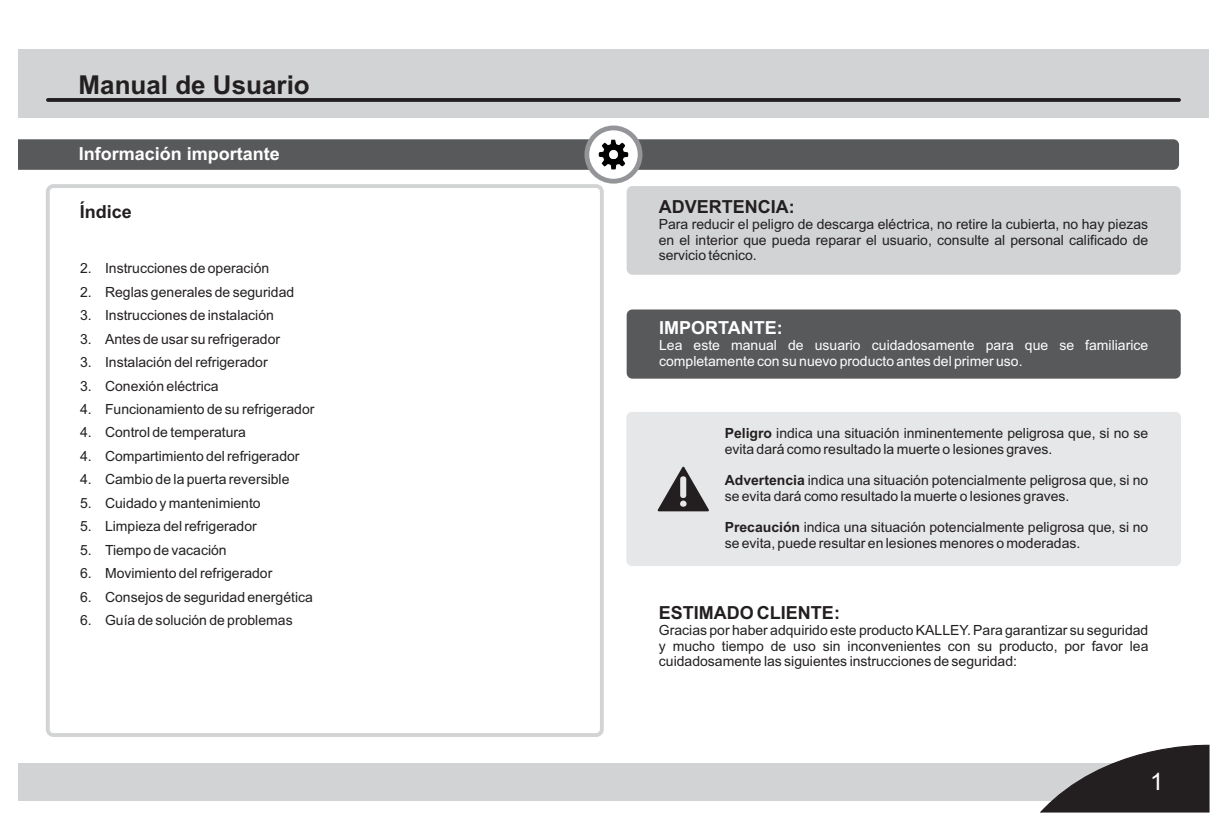
<style>
.page{position:relative;width:1227px;height:830px;background:#fff}
.page>*{position:absolute;margin:0;border:0;box-sizing:border-box;transform-origin:0 0}
.t1{font:700 26px "Arial";color:#231f20}
.t2{font:24px "Arial";color:#fff}
.t3{font:700 18px "Arial";color:#231f20}
.t4{font:700 18px "Arial";color:#fff}
.t5{font:14px/23.4px "Arial";color:#231f20}
.t6{font:14px/15.6px "Arial";color:#fff}
.s1{font-weight:700}
</style>
<div class="page">
<div style="left:46px;top:184px;width:558px;height:553px;border:4px solid #d1d3d4;border-radius:6px"></div>
<div style="left:626px;top:412px;width:555px;height:154px;background:#e6e7e8;border-radius:6px"></div>
<div style="left:18px;top:762px;width:1191px;height:38px;background:#d1d3d4"></div>
<div style="left:18px;top:50px;width:1191px;height:68px;background:#d1d3d4"></div>
<svg style="left:48px;top:98px;width:1131px;height:4px;background:#292526"></svg>
<svg style="left:1038px;top:744px;width:172px;height:69px"></svg>
<svg style="left:584px;top:125px;width:58px;height:59px"></svg>
<svg style="left:18px;top:139px;width:1161px;height:31px;background:#5e5f61"></svg>
<div style="left:626px;top:309px;width:554px;height:70px;background:#58595b;border-radius:6px"></div>
<div style="left:626px;top:186px;width:554px;height:89px;background:#d1d3d4;border-radius:6px"></div>
<svg style="left:657px;top:466px;width:52px;height:45px"></svg>
<h1 class="t1" style="left:79px;top:75px;width:233px">Manual de Usuario</h1>
<p class="t4" style="left:79px;top:147px;width:203px">Información importante</p>
<p class="t3" style="left:80px;top:205px;width:54px">Índice</p>
<p class="t5" style="left:80px;top:258px;width:13px;text-align:justify">2.<br>2.<br>3.<br>3.<br>3.<br>3.<br>4.<br>4.<br>4.<br>4.<br>5.<br>5.<br>5.<br>6.<br>6.<br>6.</p>
<p class="t5" style="left:105px;top:258px;width:211px">Instrucciones de operación<br>Reglas generales de seguridad<br>Instrucciones de instalación<br>Antes de usar su refrigerador<br>Instalación del refrigerador<br>Conexión eléctrica<br>Funcionamiento de su refrigerador<br>Control de temperatura<br>Compartimiento del refrigerador<br>Cambio de la puerta reversible<br>Cuidado y mantenimiento<br>Limpieza del refrigerador<br>Tiempo de vacación<br>Movimiento del refrigerador<br>Consejos de seguridad energética<br>Guía de solución de problemas</p>
<p class="t3" style="left:659px;top:199px;width:137px">ADVERTENCIA:</p>
<p class="t5" style="left:659px;top:218px;width:491px;line-height:15.6px;text-align:justify">Para reducir el peligro de descarga eléctrica, no retire la cubierta, no hay piezas en el interior que pueda reparar el usuario, consulte al personal calificado de servicio técnico.</p>
<p class="t4" style="left:659px;top:320px;width:125px">IMPORTANTE:</p>
<p class="t6" style="left:659px;top:339px;width:490px">Lea este manual de usuario cuidadosamente para que se familiarice completamente con su nuevo producto antes del primer uso.</p>
<p class="t5" style="left:724px;top:427px;width:425px;line-height:15.6px"><span class="s1">Peligro</span> indica una situación inminentemente peligrosa que, si no se evita dará como resultado la muerte o lesiones graves.</p>
<p class="t5" style="left:724px;top:474px;width:425px;line-height:15.6px"><span class="s1">Advertencia</span> indica una situación potencialmente peligrosa que, si no se evita dará como resultado la muerte o lesiones graves.</p>
<p class="t5" style="left:724px;top:521px;width:425px;line-height:15.6px"><span class="s1">Precaución</span> indica una situación potencialmente peligrosa que, si no se evita, puede resultar en lesiones menores o moderadas.</p>
<p class="t3" style="left:659px;top:605px;width:182px">ESTIMADO CLIENTE:</p>
<p class="t5" style="left:659px;top:623px;width:491px;line-height:15.6px;text-align:justify">Gracias por haber adquirido este producto KALLEY. Para garantizar su seguridad y mucho tiempo de uso sin inconvenientes con su producto, por favor lea cuidadosamente las siguientes instrucciones de seguridad:</p>
<h2 class="t2" style="left:1150px;top:772px;width:15px">1</h2>
</div>
